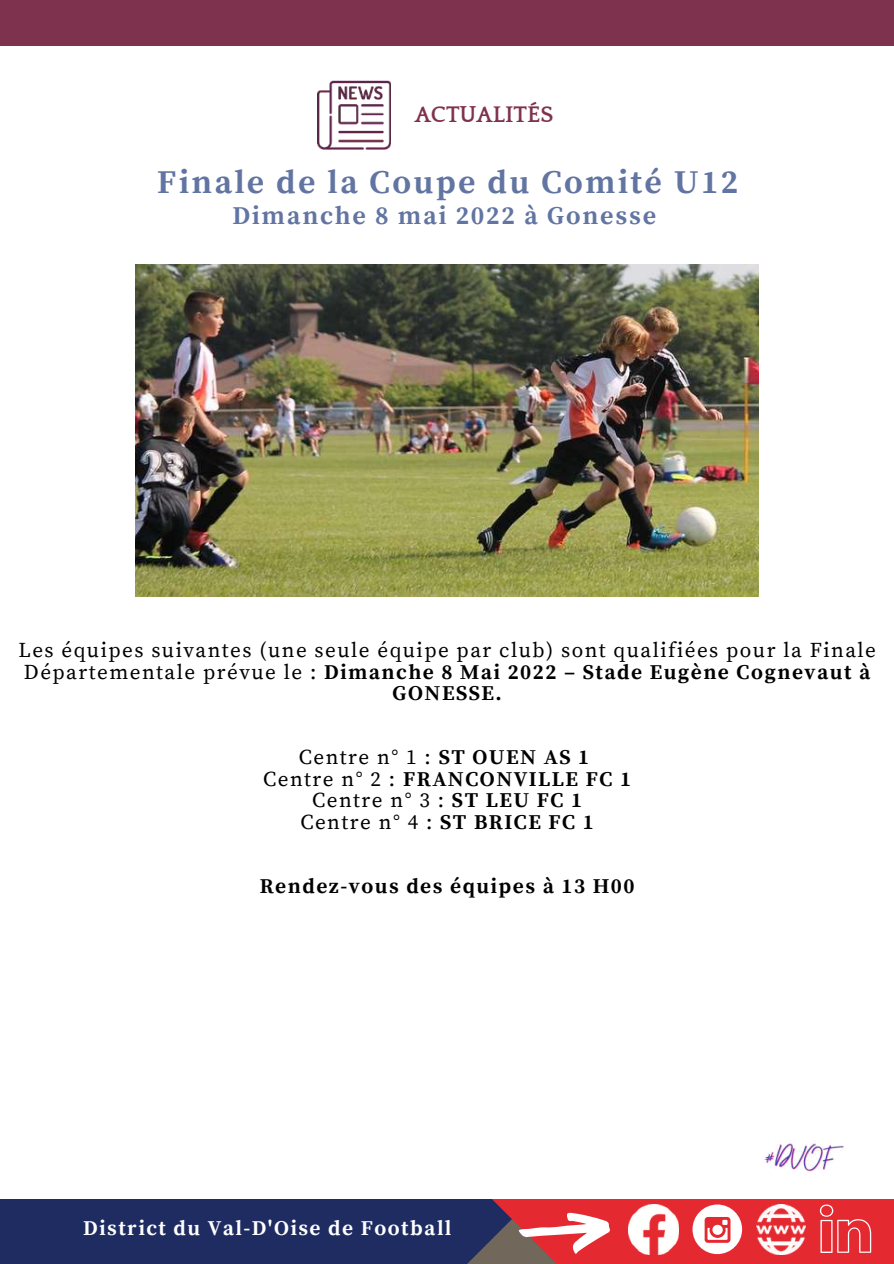
<style>
.page{position:relative;width:894px;height:1264px;background:#fff}
.page>*{position:absolute;margin:0;border:0;box-sizing:border-box;transform-origin:0 0}
.t1{font:700 33px "Source Serif Pro";letter-spacing:.07em;color:#6275a2}
.t2{font:700 25.5px "Source Serif Pro";letter-spacing:.07em;color:#6275a2}
.t3{font:700 23.25px "Quattrocento";color:#7f324e}
.t4{font:21px/21.5px "Source Serif Pro";letter-spacing:.07em;color:#000;text-align:center}
.t5{font:700 21px/21.5px "Source Serif Pro";letter-spacing:.07em;color:#000;text-align:center}
.t6{font:700 21px "Source Serif Pro";letter-spacing:.07em;color:#fff}
.s1{font-weight:700}
.s2{font-weight:400}
</style>
<div class="page">
<div style="left:1px;top:1194px;width:892px;height:69px;background:#1f2c62"></div>
<div style="left:798px;top:1198px;width:95px;height:65px;background:#e52930"></div>
<div style="left:0;top:45px;width:893px;height:1153px;background:#fff"></div>
<div style="left:0;top:0;width:893px;height:45px;background:#7f324e"></div>
<img style="left:798px;top:1204px;width:7px;height:49px">
<img style="left:317px;top:80px;width:73px;height:70px">
<svg style="left:819px;top:1204px;width:51px;height:48px"></svg>
<svg style="left:293px;top:1198px;width:505px;height:65px"></svg>
<img style="left:135px;top:264px;width:623px;height:333px">
<img style="left:764px;top:1141px;width:79px;height:31px">
<p class="t3" style="left:414px;top:102px;width:140px">ACTUALITÉS</p>
<h1 class="t1" style="left:157px;top:163px;width:582px">Finale de la Coupe du Comité U12</h1>
<p class="t2" style="left:232px;top:200px;width:425px">Dimanche 8 mai 2022 à Gonesse</p>
<p class="t4" style="left:18px;top:640px;width:858px">Les équipes suivantes (une seule équipe par club) sont qualifiées pour la Finale<br>Départementale prévue le : <span class="s1">Dimanche 8 Mai 2022 – Stade Eugène Cognevaut à<br>GONESSE.</span></p>
<p class="t5" style="left:263px;top:747px;width:369px"><span class="s2">Centre n° 1 :</span> ST OUEN AS 1<br><span class="s2">Centre n° 2 :</span> FRANCONVILLE FC 1<br><span class="s2">Centre n° 3 :</span> ST LEU FC 1<br><span class="s2">Centre n° 4 :</span> ST BRICE FC 1</p>
<p class="t5" style="left:260px;top:875px;width:376px">Rendez-vous des équipes à 13 H00</p>
<p class="t6" style="left:83px;top:1215px;width:370px">District du Val-D'Oise de Football</p>
</div>
